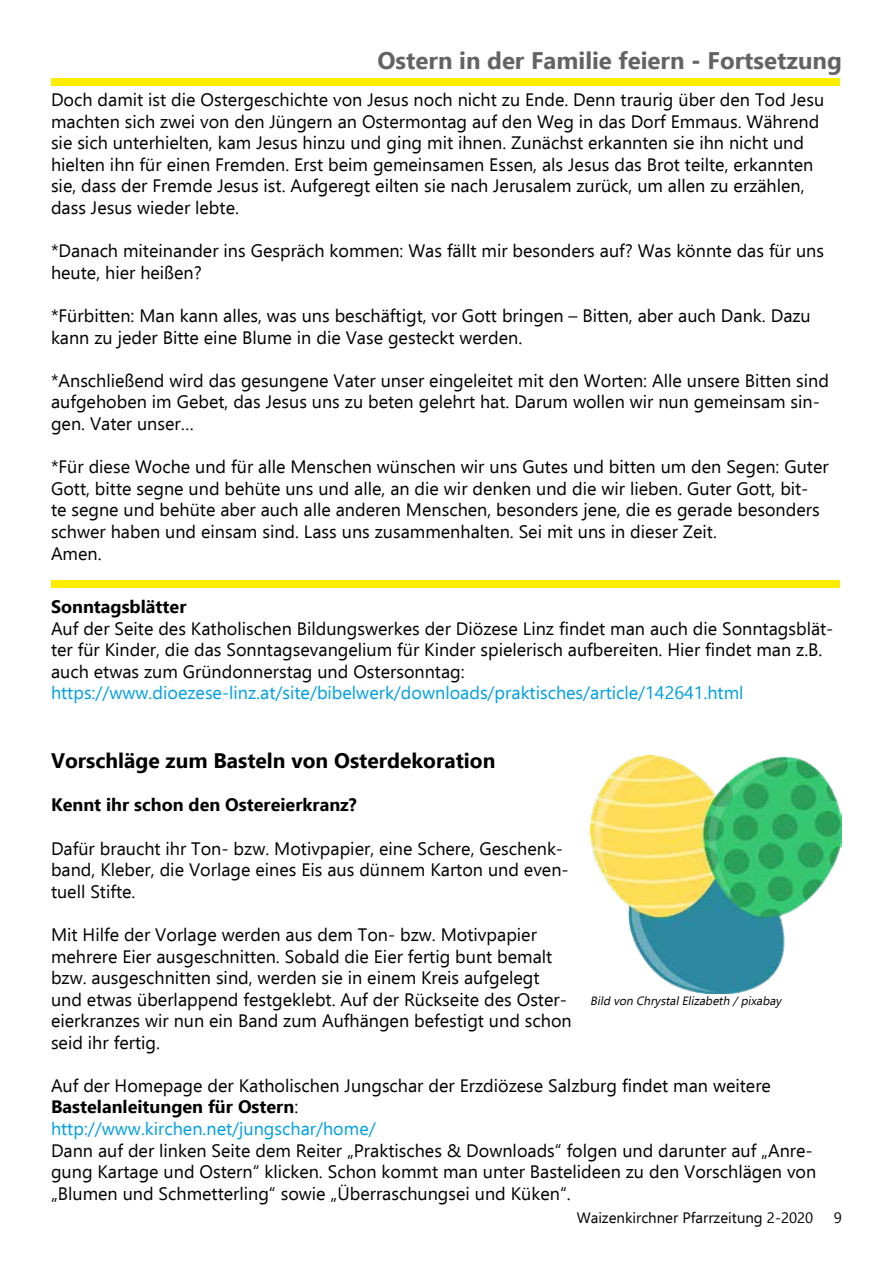
<style>
.page{position:relative;width:893px;height:1263px;background:#fff}
.page>*{position:absolute;margin:0;border:0;box-sizing:border-box;transform-origin:0 0}
.t1{font:700 24px "Ebrima";color:#646363}
.t2{font:700 21px "Ebrima";color:#000}
.t3{font:18px/21.6px "Ebrima";color:#000}
.t4{font:18px "Ebrima";color:#009fe3}
.t5{font:700 18px "Ebrima";color:#000}
.t6{font:15px "Ebrima";color:#000}
.t7{font:italic 12px "Ebrima";color:#000}
.s1{font-weight:700}
.s2{color:#009fe3}
</style>
<div class="page">
<div style="left:51px;top:78px;width:788px;height:7px;background:#ffed00"></div>
<img style="left:590px;top:755px;width:252px;height:238px">
<div style="left:51px;top:580px;width:788px;height:7px;background:#ffed00"></div>
<h1 class="t1" style="left:377px;top:41px;width:466px">Ostern in der Familie feiern - Fortsetzung</h1>
<p class="t3" style="left:51px;top:88px;width:775px">Doch damit ist die Ostergeschichte von Jesus noch nicht zu Ende. Denn traurig über den Tod Jesu machten sich zwei von den Jüngern an Ostermontag auf den Weg in das Dorf Emmaus. Während sie sich unterhielten, kam Jesus hinzu und ging mit ihnen. Zunächst erkannten sie ihn nicht und hielten ihn für einen Fremden. Erst beim gemeinsamen Essen, als Jesus das Brot teilte, erkannten sie, dass der Fremde Jesus ist. Aufgeregt eilten sie nach Jerusalem zurück, um allen zu erzählen, dass Jesus wieder lebte.</p>
<p class="t3" style="left:51px;top:239px;width:774px">*Danach miteinander ins Gespräch kommen: Was fällt mir besonders auf? Was könnte das für uns heute, hier heißen?</p>
<p class="t3" style="left:51px;top:304px;width:761px">*Fürbitten: Man kann alles, was uns beschäftigt, vor Gott bringen – Bitten, aber auch Dank. Dazu kann zu jeder Bitte eine Blume in die Vase gesteckt werden.</p>
<p class="t3" style="left:51px;top:369px;width:779px">*Anschließend wird das gesungene Vater unser eingeleitet mit den Worten: Alle unsere Bitten sind aufgehoben im Gebet, das Jesus uns zu beten gelehrt hat. Darum wollen wir nun gemeinsam sin&shy;gen. Vater unser…</p>
<p class="t3" style="left:51px;top:455px;width:779px">*Für diese Woche und für alle Menschen wünschen wir uns Gutes und bitten um den Segen: Guter Gott, bitte segne und behüte uns und alle, an die wir denken und die wir lieben. Guter Gott, bit-<br>te segne und behüte aber auch alle anderen Menschen, besonders jene, die es gerade besonders schwer haben und einsam sind. Lass uns zusammenhalten. Sei mit uns in dieser Zeit.<br>Amen.</p>
<p class="t5" style="left:51px;top:592px;width:137px">Sonntagsblätter</p>
<p class="t3" style="left:51px;top:617px;width:784px">Auf der Seite des Katholischen Bildungswerkes der Diözese Linz findet man auch die Sonntagsblät&shy;ter für Kinder, die das Sonntagsevangelium für Kinder spielerisch aufbereiten. Hier findet man z.B. auch etwas zum Gründonnerstag und Ostersonntag:</p>
<p class="t4" style="left:51px;top:680px;width:694px">https://www.dioezese-linz.at/site/bibelwerk/downloads/praktisches/article/142641.html</p>
<p class="t2" style="left:51px;top:744px;width:446px">Vorschläge zum Basteln von Osterdekoration</p>
<p class="t5" style="left:51px;top:791px;width:307px">Kennt ihr schon den Ostereierkranz?</p>
<p class="t3" style="left:51px;top:837px;width:519px">Dafür braucht ihr Ton- bzw. Motivpapier, eine Schere, Geschenk&shy;band, Kleber, die Vorlage eines Eis aus dünnem Karton und even&shy;tuell Stifte.</p>
<p class="t3" style="left:51px;top:923px;width:522px">Mit Hilfe der Vorlage werden aus dem Ton- bzw. Motivpapier mehrere Eier ausgeschnitten. Sobald die Eier fertig bunt bemalt bzw. ausgeschnitten sind, werden sie in einem Kreis aufgelegt und etwas überlappend festgeklebt. Auf der Rückseite des Oster&shy;eierkranzes wir nun ein Band zum Aufhängen befestigt und schon seid ihr fertig.</p>
<p class="t7" style="left:590px;top:991px;width:195px">Bild von ChrystalElizabeth /pixabay</p>
<p class="t3" style="left:51px;top:1074px;width:721px">Auf der Homepage der Katholischen Jungschar der Erzdiözese Salzburg findet man weitere<br><span class="s1">Bastelanleitungen für Ostern</span>:<br><span class="s2">http://www.kirchen.net/jungschar/home/</span></p>
<p class="t3" style="left:51px;top:1139px;width:767px">Dann auf der linken Seite dem Reiter „Praktisches &amp; Downloads“ folgen und darunter auf „Anre&shy;gung Kartage und Ostern“ klicken. Schon kommt man unter Bastelideen zu den Vorschlägen von „Blumen und Schmetterling“ sowie „Überraschungsei und Küken“.</p>
<p class="t6" style="left:577px;top:1206px;width:238px">Waizenkirchner Pfarrzeitung 2-2020</p>
<p class="t6" style="left:834px;top:1206px;width:10px">9</p>
</div>
